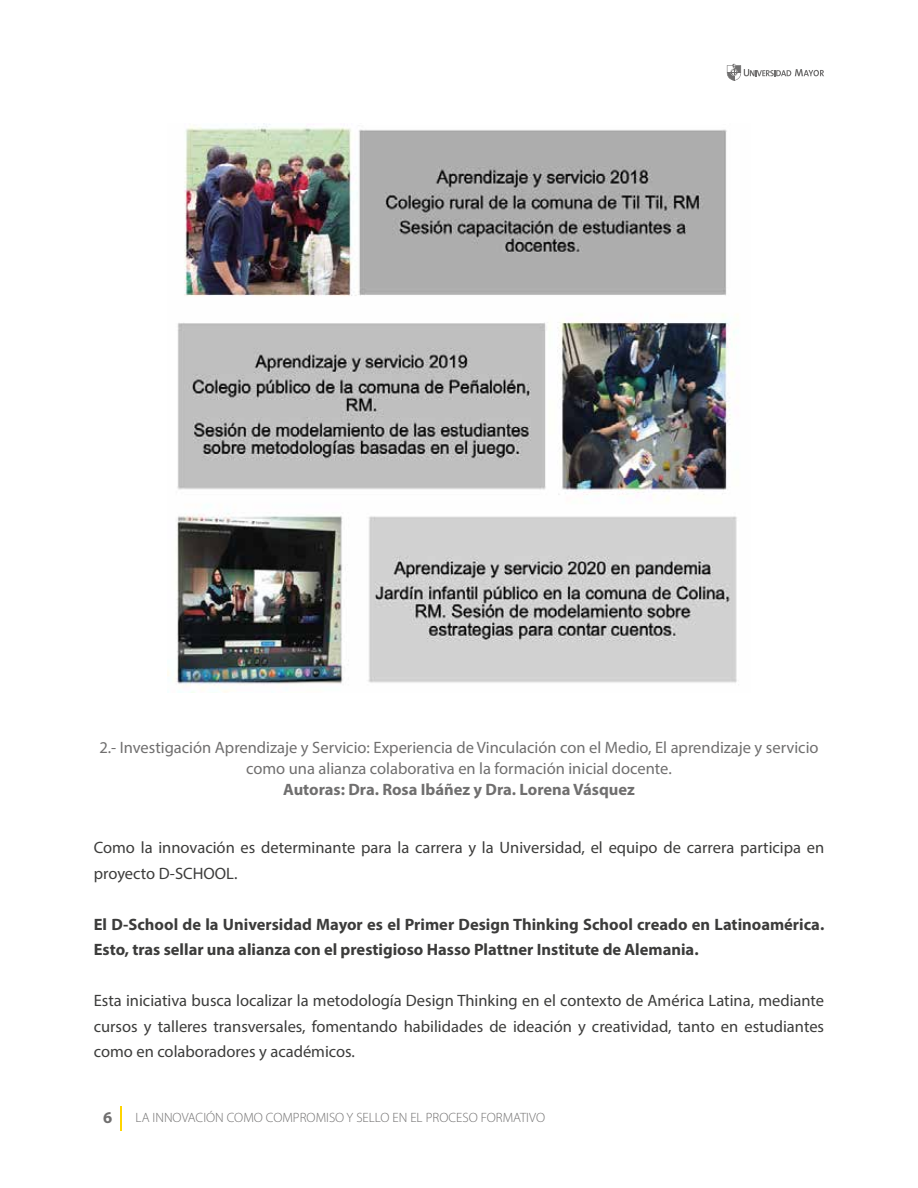
<style>
.page{position:relative;width:918px;height:1188px;background:#fff}
.page>*{position:absolute;margin:0;border:0;box-sizing:border-box;transform-origin:0 0}
.t1{font:16.5px/25.5px "Myriad Pro";color:#3c3c3b}
.t2{font:700 16.5px/25.5px "Myriad Pro";color:#3c3c3b}
.t3{font:16.5px/21px "Myriad Pro";color:#706f6f;text-align:center}
.t4{font:700 16.5px "Myriad Pro";color:#706f6f}
.t5{font:300 13.5px "Myriad Pro";color:#706f6f}
</style>
<div class="page">
<svg style="left:727px;top:64px;width:97px;height:17px"></svg>
<hr style="left:120px;top:1106px;width:2px;height:24px;background:#ffd500">
<img style="left:168px;top:124px;width:569px;height:569px">
<p class="t3" style="left:99px;top:737px;width:721px">2.- Investigación Aprendizaje y Servicio: Experiencia de Vinculación con el Medio, El aprendizaje y servicio como una alianza colaborativa en la formación inicial docente.</p>
<p class="t4" style="left:283px;top:779px;width:353px">Autoras: Dra. Rosa Ibáñez y Dra. Lorena Vásquez</p>
<p class="t1" style="left:94px;top:835px;width:732px">Como la innovación es determinante para la carrera y la Universidad, el equipo de carrera participa en proyecto D-SCHOOL.</p>
<p class="t2" style="left:94px;top:911px;width:732px">El D-School de la Universidad Mayor es el Primer Design Thinking School creado en Latinoamérica.<br>Esto, tras sellar una alianza con el prestigioso Hasso Plattner Institute de Alemania.</p>
<p class="t1" style="left:94px;top:988px;width:732px;text-align:justify">Esta iniciativa busca localizar la metodología Design Thinking en el contexto de América Latina, mediante cursos y talleres transversales, fomentando habilidades de ideación y creatividad, tanto en estudiantes como en colaboradores y académicos.</p>
<p class="t4" style="left:103px;top:1106px;width:11px">6</p>
<p class="t5" style="left:136px;top:1110px;width:411px">LA INNOVACIÓN COMO COMPROMISO Y SELLO EN EL PROCESO FORMATIVO</p>
</div>
